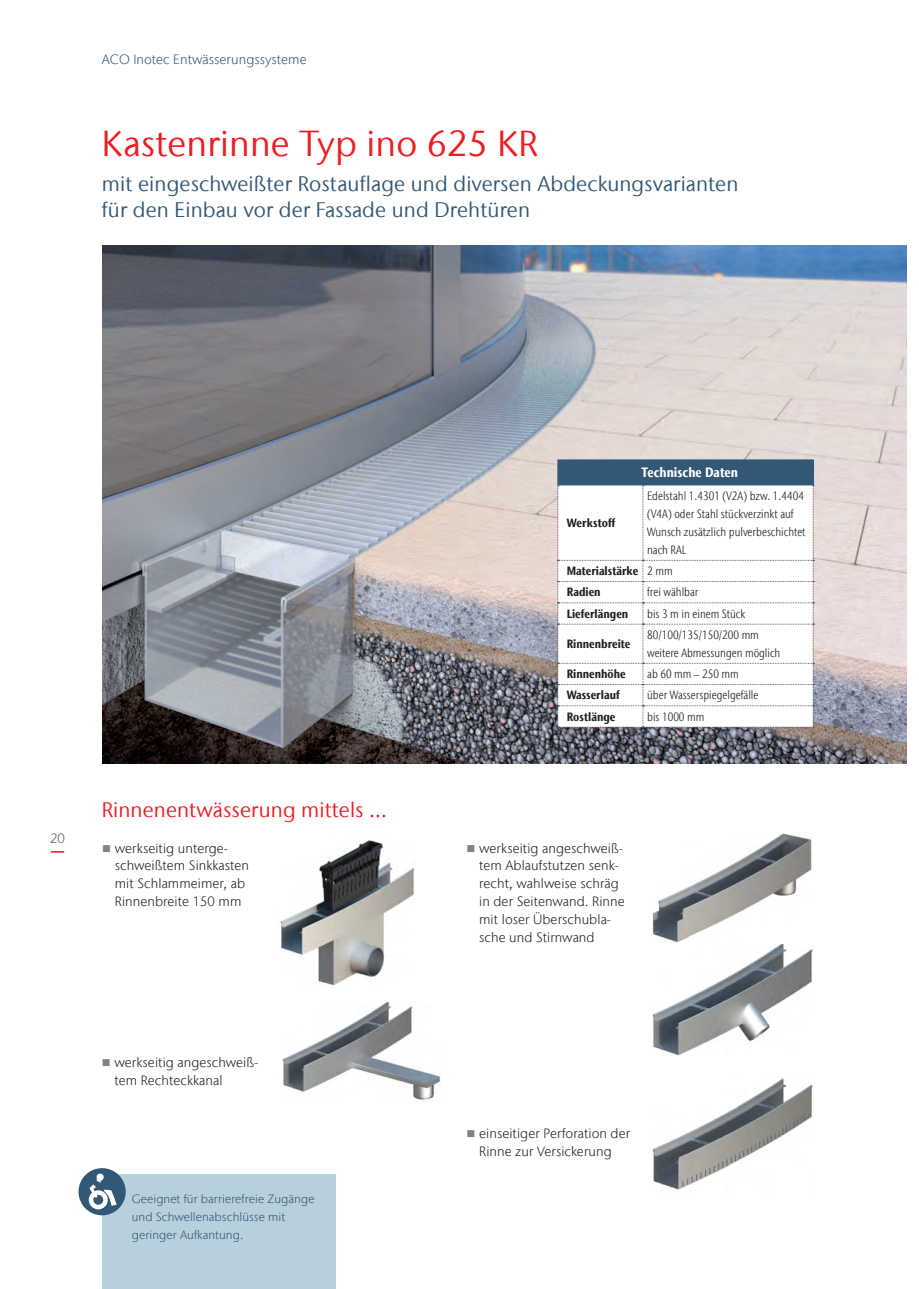
<style>
.page{position:relative;width:919px;height:1289px;background:#fff}
.page>*{position:absolute;margin:0;border:0;box-sizing:border-box;transform-origin:0 0}
.Heading{font:36px "Stone Sans IIITC Com";letter-spacing:.005em;color:#ee1d23}
.Intermediate_heading{font:21px/25.2px "Stone Sans IIITC Com";letter-spacing:.005em;color:#335875}
.Intermediate_heading-2{font:21px "Stone Sans IIITC Com";letter-spacing:.005em;color:#ee1d23}
.t1{font:300 13.5px/17.9px "Stone Sans IIITC Com";letter-spacing:.005em;color:#231f20}
.t2{font:300 13.5px "Stone Sans IIITC Com";letter-spacing:.005em;color:#335875}
.Text{font:700 condensed 13.5px "Stone Sans IIITC Com";color:#fff}
.t3{font:300 13.5px "Stone Sans IIITC Com";color:#545659}
.Text_left-justified{font:300 condensed 12px/17.9px "Stone Sans IIITC Com";color:#231f20}
.X-axis{font:700 condensed 12px "Stone Sans IIITC Com";color:#231f20}
.Body_copy{font:300 12px/17.9px "Stone Sans IIITC Com";letter-spacing:.005em;color:#335875}
.s1{color:#808285}
</style>
<div class="page">
<img style="left:103px;top:245px;width:803px;height:518px">
<hr style="left:557px;top:459px;width:86px;height:1px;background:#335875">
<hr style="left:643px;top:459px;width:170px;height:1px;background:#335875">
<svg style="left:557px;top:460px;width:257px;height:267px"></svg>
<img style="left:282px;top:1002px;width:159px;height:99px">
<img style="left:652px;top:833px;width:160px;height:109px">
<img style="left:652px;top:944px;width:161px;height:111px">
<img style="left:652px;top:1078px;width:161px;height:112px">
<img style="left:280px;top:840px;width:135px;height:145px">
<div style="left:102px;top:1174px;width:233px;height:114px;background:#b8cfdc"></div>
<div style="left:78px;top:1168px;width:48px;height:47px;background:#335875;border-radius:50%"></div>
<div style="left:89px;top:1190px;width:19px;height:19px;border:5px solid #fff;border-radius:50%"></div>
<svg style="left:89px;top:1178px;width:28px;height:27px"></svg>
<div style="left:97px;top:1173px;width:7px;height:7px;background:#fff;border-radius:50%"></div>
<svg style="left:51px;top:851px;width:13px;height:1px"></svg>
<p class="t2" style="left:102px;top:51px;width:206px">ACO Inotec Entwässerungssysteme</p>
<p class="Heading" style="left:102px;top:121px;width:437px">Kastenrinne Typ ino 625 KR</p>
<p class="Intermediate_heading" style="left:102px;top:171px;width:638px">mit eingeschweißter Rostauflage und diversen Abdeckungsvarianten für den Einbau vor der Fassade und Drehtüren</p>
<p class="t3" style="left:50px;top:829px;width:16px">20</p>
<p class="Intermediate_heading-2" style="left:102px;top:796px;width:287px">Rinnenentwässerung mittels ...</p>
<p class="t1" style="left:115px;top:838px;width:136px;text-indent:-13px"><span class="s1">■</span> werkseitig unterge&shy;schweißtem Sinkkasten mit Schlammeimer, ab<br>Rinnenbreite 150 mm</p>
<p class="t1" style="left:114px;top:1053px;width:145px;text-indent:-13px"><span class="s1">■</span> werkseitig angeschweiß&shy;tem Rechteckkanal</p>
<p class="Body_copy" style="left:132px;top:1189px;width:184px">Geeignet für barrierefreie Zugänge und Schwellenabschlüsse mit geringer Aufkantung.</p>
<p class="X-axis" style="left:566px;top:515px;width:50px">Werkstoff</p>
<p class="Text" style="left:641px;top:464px;width:98px">Technische Daten</p>
<p class="Text_left-justified" style="left:647px;top:487px;width:160px">Edelstahl 1.4301 (V2A) bzw. 1.4404 (V4A) oder Stahl stückverzinkt auf<br>Wunsch zusätzlich pulverbeschichtet nach RAL</p>
<p class="X-axis" style="left:566px;top:563px;width:73px">Materialstärke</p>
<p class="Text_left-justified" style="left:647px;top:562px;width:27px">2 mm</p>
<p class="X-axis" style="left:566px;top:584px;width:35px">Radien</p>
<p class="Text_left-justified" style="left:647px;top:583px;width:53px">frei wählbar</p>
<p class="X-axis" style="left:566px;top:606px;width:63px">Lieferlängen</p>
<p class="Text_left-justified" style="left:647px;top:604px;width:100px">bis 3 m in einem Stück</p>
<p class="X-axis" style="left:566px;top:636px;width:65px">Rinnenbreite</p>
<p class="Text_left-justified" style="left:647px;top:626px;width:113px">80/100/135/150/200 mm</p>
<p class="Text_left-justified" style="left:647px;top:643px;width:135px">weitere Abmessungen möglich</p>
<p class="X-axis" style="left:566px;top:666px;width:60px">Rinnenhöhe</p>
<p class="Text_left-justified" style="left:647px;top:665px;width:93px">ab 60 mm – 250 mm</p>
<p class="X-axis" style="left:566px;top:687px;width:54px">Wasserlauf</p>
<p class="Text_left-justified" style="left:647px;top:686px;width:113px">über Wasserspiegelgefälle</p>
<p class="X-axis" style="left:566px;top:709px;width:50px">Rostlänge</p>
<p class="Text_left-justified" style="left:647px;top:707px;width:59px">bis 1000 mm</p>
<p class="t1" style="left:479px;top:838px;width:147px;text-indent:-13px"><span class="s1">■</span> werkseitig angeschweiß&shy;tem Ablaufstutzen senk&shy;recht, wahlweise schräg in der Seitenwand. Rinne mit loser Überschubla&shy;sche und Stirnwand</p>
<p class="t1" style="left:466px;top:1124px;width:165px;text-align:center"><span class="s1">■</span> einseitiger Perforation der<br>Rinne zur Versickerung</p>
</div>
